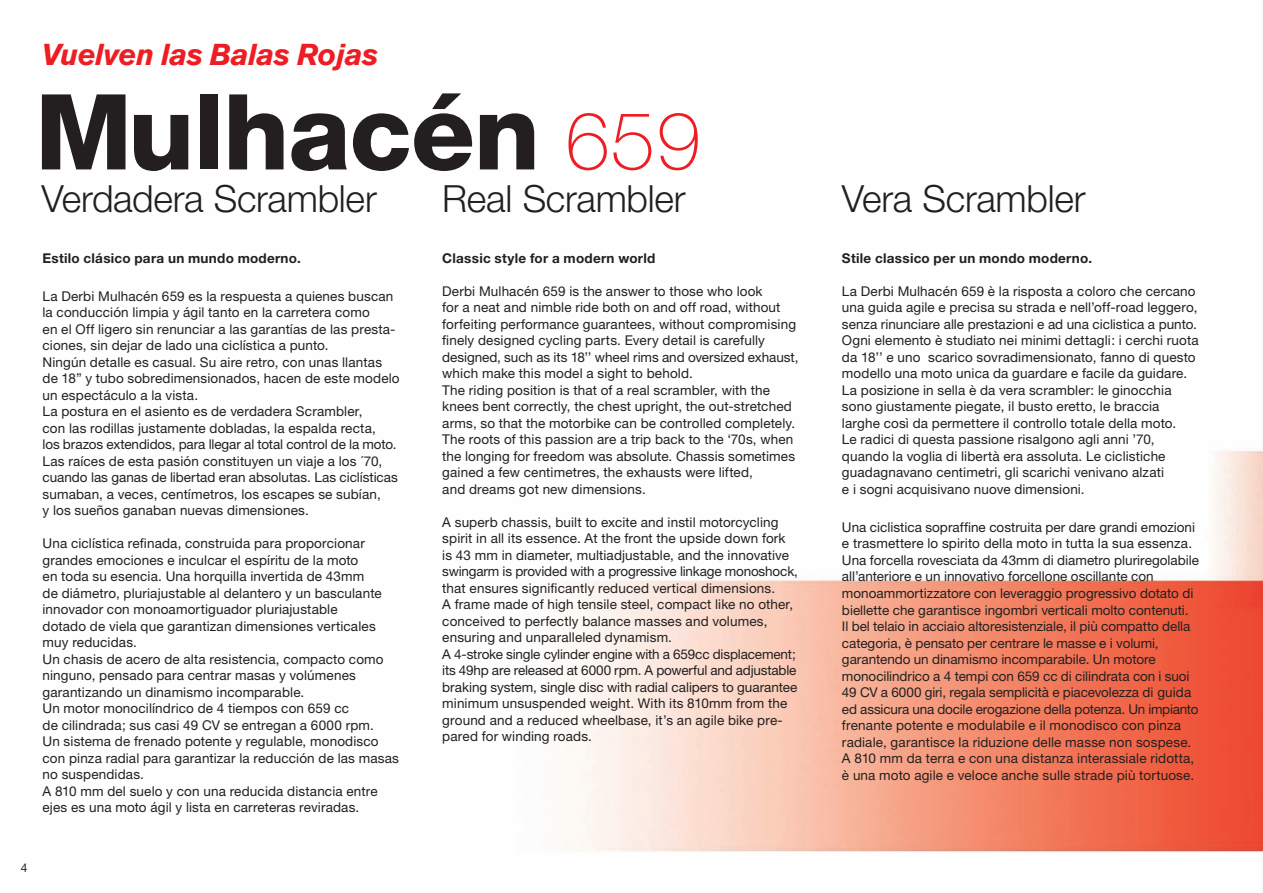
<style>
.page{position:relative;width:1263px;height:893px;background:#fff}
.page>*{position:absolute;margin:0;border:0;box-sizing:border-box;transform-origin:0 0}
.t1{font:800 105px "Helvetica Neue";letter-spacing:-.01em;color:#231f20}
.t2{font:300 37.5px "Helvetica Neue";letter-spacing:-.01em;color:#231f20}
.t3{font:italic 700 30px "Akzidenz Grotesk BE";letter-spacing:-.02em;color:#ee1d23}
.t4{font:13.5px/16.5px "Helvetica Neue";letter-spacing:.01em;color:#231f20}
.t5{font:700 13.5px "Helvetica Neue";letter-spacing:.02em;color:#231f20}
.t6{font:12px "Helvetica Neue";color:#231f20}
.s1{font-weight:100;font-size:80.25px;color:#ee1d23}
</style>
<div class="page">
<img style="left:556px;top:448px;width:707px;height:405px">
<h3 class="t3" style="left:41px;top:37px;width:338px">Vuelven las Balas Rojas</h3>
<h1 class="t1" style="left:35px;top:70px;width:667px">Mulhacén <span class="s1">659</span></h1>
<h2 class="t2" style="left:41px;top:175px;width:337px">Verdadera Scrambler</h2>
<p class="t5" style="left:43px;top:249px;width:260px">Estilo clásico para un mundo moderno.</p>
<p class="t4" style="left:43px;top:287px;width:359px">La Derbi Mulhacén 659 es la respuesta a quienes buscan la conducción limpia y ágil tanto en la carretera como<br>en el Off ligero sin renunciar a las garantías de las presta&shy;ciones, sin dejar de lado una ciclística a punto.<br>Ningún detalle es casual. Su aire retro, con unas llantas de 18” y tubo sobredimensionados, hacen de este modelo un espectáculo a la vista.<br>La postura en el asiento es de verdadera Scrambler,<br>con las rodillas justamente dobladas, la espalda recta,<br>los brazos extendidos, para llegar al total control de la moto.<br>Las raíces de esta pasión constituyen un viaje a los ´70, cuando las ganas de libertad eran absolutas. Las ciclísticas sumaban, a veces, centímetros, los escapes se subían,<br>y los sueños ganaban nuevas dimensiones.</p>
<p class="t4" style="left:43px;top:535px;width:358px">Una ciclística refinada, construida para proporcionar grandes emociones e inculcar el espíritu de la moto<br>en toda su esencia. Una horquilla invertida de 43mm<br>de diámetro, pluriajustable al delantero y un basculante innovador con monoamortiguador pluriajustable<br>dotado de viela que garantizan dimensiones verticales muy reducidas.<br>Un chasis de acero de alta resistencia, compacto como ninguno, pensado para centrar masas y volúmenes garantizando un dinamismo incomparable.<br>Un motor monocilíndrico de 4 tiempos con 659 cc<br>de cilindrada; sus casi 49 CV se entregan a 6000 rpm.<br>Un sistema de frenado potente y regulable, monodisco con pinza radial para garantizar la reducción de las masas no suspendidas.<br>A 810 mm del suelo y con una reducida distancia entre ejes es una moto ágil y lista en carreteras reviradas.</p>
<h2 class="t2" style="left:442px;top:175px;width:245px">Real Scrambler</h2>
<h2 class="t2" style="left:842px;top:175px;width:245px">Vera Scrambler</h2>
<p class="t5" style="left:442px;top:250px;width:215px">Classic style for a modern world</p>
<p class="t4" style="left:442px;top:283px;width:358px">Derbi Mulhacén 659 is the answer to those who look<br>for a neat and nimble ride both on and off road, without forfeiting performance guarantees, without compromising finely designed cycling parts. Every detail is carefully designed, such as its 18’’ wheel rims and oversized exhaust, which make this model a sight to behold.<br>The riding position is that of a real scrambler, with the knees bent correctly, the chest upright, the out-stretched arms, so that the motorbike can be controlled completely.<br>The roots of this passion are a trip back to the ‘70s, when the longing for freedom was absolute. Chassis sometimes gained a few centimetres, the exhausts were lifted,<br>and dreams got new dimensions.</p>
<p class="t4" style="left:442px;top:514px;width:357px">A superb chassis, built to excite and instil motorcycling spirit in all its essence. At the front the upside down fork is 43 mm in diameter, multiadjustable, and the innovative swingarm is provided with a progressive linkage monoshock, that ensures significantly reduced vertical dimensions.<br>A frame made of high tensile steel, compact like no other, conceived to perfectly balance masses and volumes, ensuring and unparalleled dynamism.<br>A 4-stroke single cylinder engine with a 659cc displacement; its 49hp are released at 6000 rpm. A powerful and adjustable braking system, single disc with radial calipers to guarantee minimum unsuspended weight. With its 810mm from the ground and a reduced wheelbase, it’s an agile bike pre&shy;pared for winding roads.</p>
<p class="t5" style="left:842px;top:250px;width:252px">Stile classico per un mondo moderno.</p>
<p class="t4" style="left:842px;top:283px;width:358px">La Derbi Mulhacén 659 è la risposta a coloro che cercano una guida agile e precisa su strada e nell’off-road leggero, senza rinunciare alle prestazioni e ad una ciclistica a punto.<br>Ogni elemento è studiato nei minimi dettagli: i cerchi ruota da 18’’ e uno scarico sovradimensionato, fanno di questo modello una moto unica da guardare e facile da guidare.<br>La posizione in sella è da vera scrambler: le ginocchia sono giustamente piegate, il busto eretto, le braccia larghe così da permettere il controllo totale della moto.<br>Le radici di questa passione risalgono agli anni ’70, quando la voglia di libertà era assoluta. Le ciclistiche guadagnavano centimetri, gli scarichi venivano alzati<br>e i sogni acquisivano nuove dimensioni.</p>
<p class="t4" style="left:842px;top:519px;width:359px">Una ciclistica sopraffine costruita per dare grandi emozioni e trasmettere lo spirito della moto in tutta la sua essenza.<br>Una forcella rovesciata da 43mm di diametro pluriregolabile all’anteriore e un innovativo forcellone oscillante con monoammortizzatore con leveraggio progressivo dotato di biellette che garantisce ingombri verticali molto contenuti.<br>Il bel telaio in acciaio altoresistenziale, il più compatto della categoria, è pensato per centrare le masse e i volumi, garantendo un dinamismo incomparabile. Un motore monocilindrico a 4 tempi con 659 cc di cilindrata con i suoi 49 CV a 6000 giri, regala semplicità e piacevolezza di guida ed assicura una docile erogazione della potenza. Un impianto frenante potente e modulabile e il monodisco con pinza radiale, garantisce la riduzione delle masse non sospese.<br>A 810 mm da terra e con una distanza interassiale ridotta, è una moto agile e veloce anche sulle strade più tortuose.</p>
<p class="t6" style="left:21px;top:860px;width:8px">4</p>
</div>
